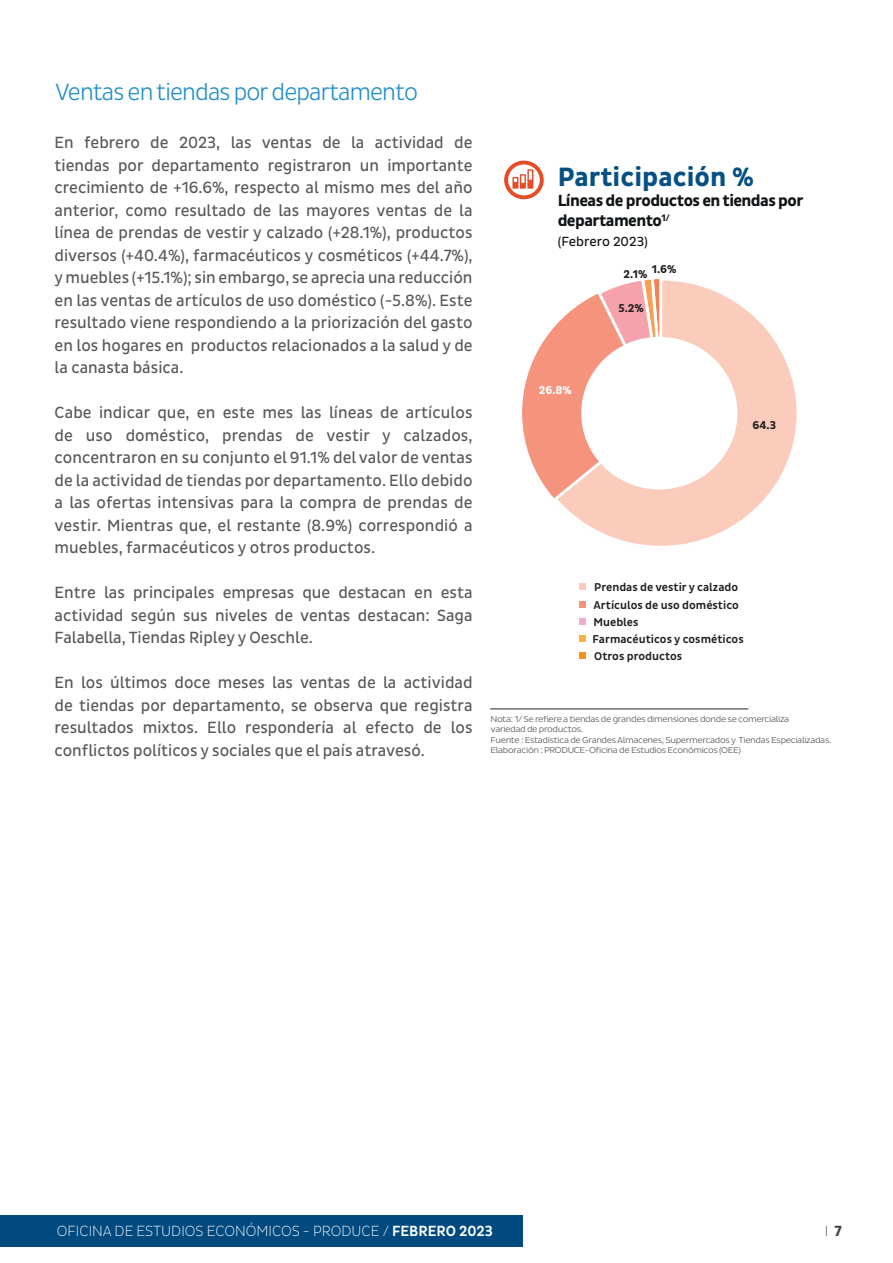
<style>
.page{position:relative;width:893px;height:1263px;background:#fff}
.page>*{position:absolute;margin:0;border:0;box-sizing:border-box;transform-origin:0 0}
.t1{font:700 27px "Pluto Sans Cond";color:#055183}
.t2{font:300 24px "Pluto Sans Cond";letter-spacing:-.035em;color:#228ec8}
.t3{font:16.5px/22.5px "Pluto Sans Cond";color:#57585a;text-align:justify}
.t4{font:700 16.35px/20.2px "Pluto Sans Cond";letter-spacing:-.035em;color:#111416}
.t5{font:300 15px "Pluto Sans Cond Ex";color:#fff}
.t6{font:300 15px "Pluto Sans Cond Ex";color:#3e3e3f}
.t7{font:13.5px "Pluto Sans Cond";color:#111416}
.t8{font:500 11.55px "Pluto Sans Cond";color:#231f20}
.t9{font:700 11.55px "Pluto Sans Cond";color:#231f20}
.t10{font:700 11.55px "Pluto Sans Cond";color:#fff}
.t11{font:300 8.7px/10.4px "Pluto Sans Cond";letter-spacing:-.035em;color:#4f5252;scale:1.13 1}
.s1{font-family:"Pluto Sans Cond";font-weight:500}
.s2{font-family:"Pluto Sans Cond";font-weight:700}
</style>
<div class="page">
<div style="left:0;top:1215px;width:522px;height:32px;background:#004a7f"></div>
<hr style="left:490px;top:708px;width:258px;height:1px;background:#231f20">
<svg style="left:506px;top:163px;width:36px;height:34px"></svg>
<div style="left:504px;top:161px;width:40px;height:38px;border:4px solid #e64c28;border-radius:50%"></div>
<svg style="left:512px;top:169px;width:21px;height:20px"></svg>
<div style="left:579px;top:583px;width:7px;height:7px;background:#fbcbbb"></div>
<div style="left:579px;top:652px;width:7px;height:6px;background:#f7931d"></div>
<div style="left:579px;top:601px;width:7px;height:7px;background:#f5937c"></div>
<div style="left:579px;top:618px;width:7px;height:7px;background:#f2adce"></div>
<div style="left:579px;top:635px;width:7px;height:6px;background:#fbb03f"></div>
<svg style="left:522px;top:331px;width:29px;height:164px"></svg>
<svg style="left:551px;top:279px;width:246px;height:267px"></svg>
<div style="left:581px;top:337px;width:157px;height:153px;background:#fff;border-radius:50%"></div>
<p class="t2" style="left:55px;top:79px;width:364px">Ventas en tiendas por departamento</p>
<p class="t3" style="left:55px;top:132px;width:420px">En febrero de 2023, las ventas de la actividad de tiendas por departamento registraron un importante crecimiento de +16.6%, respecto al mismo mes del año anterior, como resultado de las mayores ventas de la línea de prendas de vestir y calzado (+28.1%), productos diversos (+40.4%), farmacéuticos y cosméticos (+44.7%), y muebles (+15.1%); sin embargo, se aprecia una reducción en las ventas de artículos de uso doméstico (-5.8%). Este resultado viene respondiendo a la priorización del gasto en los hogares en productos relacionados a la salud y de la canasta básica.</p>
<p class="t3" style="left:55px;top:402px;width:420px">Cabe indicar que, en este mes las líneas de artículos de uso doméstico, prendas de vestir y calzados, concentraron en su conjunto el 91.1% del valor de ventas de la actividad de tiendas por departamento. Ello debido a las ofertas intensivas para la compra de prendas de vestir. Mientras que, el restante (8.9%) correspondió a muebles, farmacéuticos y otros productos.</p>
<p class="t3" style="left:55px;top:582px;width:420px">Entre las principales empresas que destacan en esta actividad según sus niveles de ventas destacan: Saga Falabella, Tiendas Ripley y Oeschle.</p>
<p class="t3" style="left:55px;top:672px;width:419px">En los últimos doce meses las ventas de la actividad de tiendas por departamento, se observa que registra resultados mixtos. Ello respondería al efecto de los conflictos políticos y sociales que el país atravesó.</p>
<p class="t1" style="left:558px;top:161px;width:198px">Participación %</p>
<p class="t4" style="left:558px;top:191px;width:247px">Líneas de productos en tiendas por departamento<sup>1/</sup></p>
<p class="t7" style="left:558px;top:234px;width:92px">(Febrero 2023)</p>
<p class="t9" style="left:623px;top:265px;width:55px">2.1% 1.6%</p>
<p class="t10" style="left:539px;top:384px;width:35px">26.8%</p>
<p class="t9" style="left:618px;top:301px;width:27px">5.2%</p>
<p class="t9" style="left:752px;top:419px;width:25px">64.3</p>
<p class="t8" style="left:594px;top:581px;width:145px">Prendas de vestir y calzado</p>
<p class="t8" style="left:594px;top:598px;width:147px">Artículos de uso doméstico</p>
<p class="t8" style="left:594px;top:616px;width:46px">Muebles</p>
<p class="t8" style="left:593px;top:633px;width:153px">Farmacéuticos y cosméticos</p>
<p class="t8" style="left:594px;top:649px;width:90px">Otros productos</p>
<p class="t11" style="left:490px;top:714px;width:303px">Nota: 1/ Se refiere a tiendas de grandes dimensiones donde se comercializa<br>variedad de productos.<br>Fuente : Estadística de Grandes Almacenes, Supermercados y Tiendas Especializadas.<br>Elaboración : PRODUCE-Oficina de Estudios Económicos (OEE)</p>
<p class="t5" style="left:57px;top:1222px;width:438px">OFICINA DE ESTUDIOS ECONÓMICOS - PRODUCE / <span class="s1">FEBRERO 2023</span></p>
<p class="t6" style="left:825px;top:1222px;width:19px">I <span class="s2">7</span></p>
</div>
